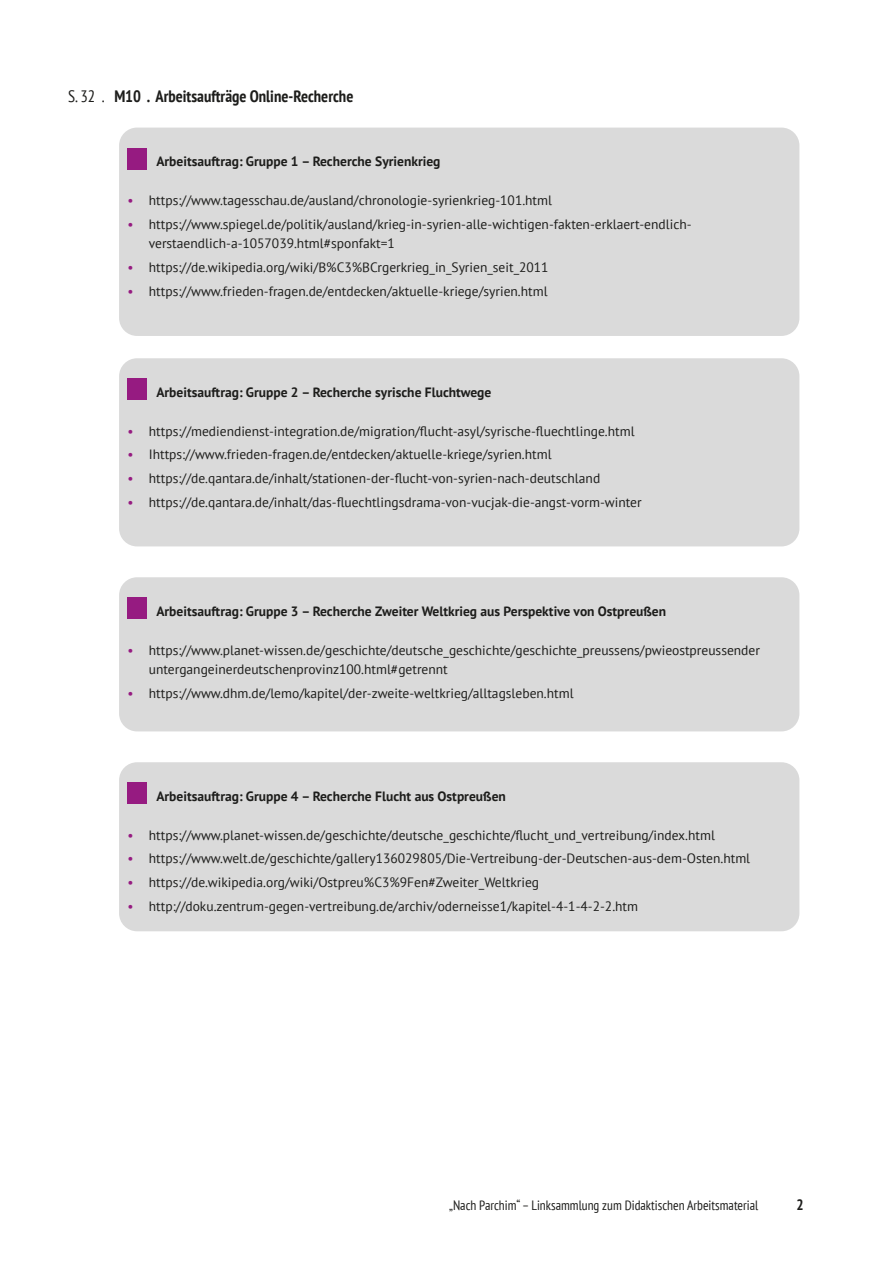
<style>
.page{position:relative;width:893px;height:1263px;background:#fff}
.page>*{position:absolute;margin:0;border:0;box-sizing:border-box;transform-origin:0 0}
.t1{font:700 condensed 16.5px "PT Sans";color:#1d1d1b}
.t2{font:700 condensed 15px "PT Sans";color:#1d1d1b}
.Text_Materialien{font:13.5px/19.5px "PT Sans";color:#1d1d1b}
.Text_Materialien-2{font:700 13.5px "PT Sans";color:#1d1d1b}
.t3{font:condensed 13.5px "PT Sans";color:#1d1d1b}
.s1{font-weight:400}
.s2{color:#961b81}
</style>
<div class="page">
<div style="left:119px;top:128px;width:680px;height:208px;background:#dadada;border-radius:18px"></div>
<div style="left:128px;top:148px;width:19px;height:21px;background:#961b81"></div>
<div style="left:119px;top:358px;width:680px;height:188px;background:#dadada;border-radius:18px"></div>
<div style="left:128px;top:379px;width:19px;height:21px;background:#961b81"></div>
<div style="left:119px;top:577px;width:680px;height:154px;background:#dadada;border-radius:18px"></div>
<div style="left:128px;top:598px;width:19px;height:21px;background:#961b81"></div>
<div style="left:119px;top:762px;width:680px;height:169px;background:#dadada;border-radius:18px"></div>
<div style="left:128px;top:782px;width:19px;height:22px;background:#961b81"></div>
<p class="t1" style="left:68px;top:85px;width:287px"><span class="s1">S. 32 .</span> M10 . Arbeitsaufträge Online-Recherche</p>
<p class="Text_Materialien-2" style="left:156px;top:152px;width:286px">Arbeitsauftrag: Gruppe 1 – Recherche Syrienkrieg</p>
<p class="Text_Materialien" style="left:128px;top:190px;width:426px"><span class="s2">•</span> https://www.tagesschau.de/ausland/chronologie-syrienkrieg-101.html</p>
<p class="Text_Materialien" style="left:149px;top:214px;width:544px;text-indent:-21px"><span class="s2">•</span> https://www.spiegel.de/politik/ausland/krieg-in-syrien-alle-wichtigen-fakten-erklaert-endlich&shy;verstaendlich-a-1057039.html#sponfakt=1</p>
<p class="Text_Materialien" style="left:128px;top:257px;width:423px"><span class="s2">•</span> https://de.wikipedia.org/wiki/B%C3%BCrgerkrieg_in_Syrien_seit_2011</p>
<p class="Text_Materialien" style="left:128px;top:281px;width:422px"><span class="s2">•</span> https://www.frieden-fragen.de/entdecken/aktuelle-kriege/syrien.html</p>
<p class="Text_Materialien-2" style="left:156px;top:383px;width:336px">Arbeitsauftrag: Gruppe 2 – Recherche syrische Fluchtwege</p>
<p class="Text_Materialien" style="left:128px;top:421px;width:509px"><span class="s2">•</span> https://mediendienst-integration.de/migration/flucht-asyl/syrische-fluechtlinge.html</p>
<p class="Text_Materialien" style="left:128px;top:445px;width:426px"><span class="s2">•</span> Ihttps://www.frieden-fragen.de/entdecken/aktuelle-kriege/syrien.html</p>
<p class="Text_Materialien" style="left:128px;top:468px;width:474px"><span class="s2">•</span> https://de.qantara.de/inhalt/stationen-der-flucht-von-syrien-nach-deutschland</p>
<p class="Text_Materialien" style="left:128px;top:492px;width:516px"><span class="s2">•</span> https://de.qantara.de/inhalt/das-fluechtlingsdrama-von-vucjak-die-angst-vorm-winter</p>
<p class="Text_Materialien-2" style="left:156px;top:602px;width:511px">Arbeitsauftrag: Gruppe 3 – Recherche Zweiter Weltkrieg aus Perspektive von Ostpreußen</p>
<p class="Text_Materialien" style="left:149px;top:640px;width:613px;text-indent:-21px"><span class="s2">•</span> https://www.planet-wissen.de/geschichte/deutsche_geschichte/geschichte_preussens/pwieostpreussender untergangeinerdeutschenprovinz100.html#getrennt</p>
<p class="Text_Materialien" style="left:128px;top:683px;width:448px"><span class="s2">•</span> https://www.dhm.de/lemo/kapitel/der-zweite-weltkrieg/alltagsleben.html</p>
<p class="Text_Materialien-2" style="left:156px;top:787px;width:351px">Arbeitsauftrag: Gruppe 4 – Recherche Flucht aus Ostpreußen</p>
<p class="Text_Materialien" style="left:128px;top:825px;width:589px"><span class="s2">•</span> https://www.planet-wissen.de/geschichte/deutsche_geschichte/flucht_und_vertreibung/index.html</p>
<p class="Text_Materialien" style="left:128px;top:849px;width:624px"><span class="s2">•</span> https://www.welt.de/geschichte/gallery136029805/Die-Vertreibung-der-Deutschen-aus-dem-Osten.html</p>
<p class="Text_Materialien" style="left:128px;top:872px;width:413px"><span class="s2">•</span> https://de.wikipedia.org/wiki/Ostpreu%C3%9Fen#Zweiter_Weltkrieg</p>
<p class="Text_Materialien" style="left:128px;top:896px;width:512px"><span class="s2">•</span> http://doku.zentrum-gegen-vertreibung.de/archiv/oderneisse1/kapitel-4-1-4-2-2.htm</p>
<p class="t3" style="left:449px;top:1197px;width:311px">„Nach Parchim“ – Linksammlung zum Didaktischen Arbeitsmaterial</p>
<p class="t2" style="left:796px;top:1195px;width:9px">2</p>
</div>
